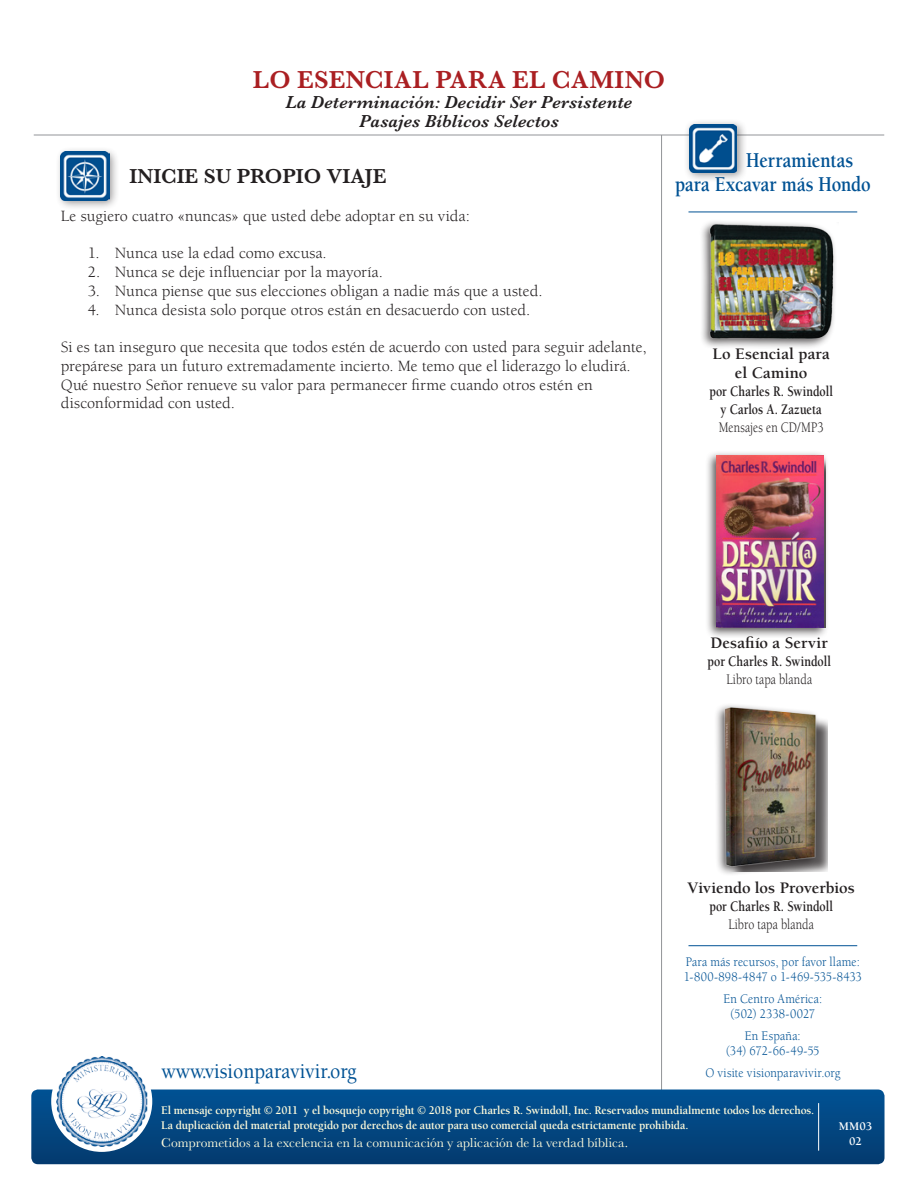
<style>
.page{position:relative;width:918px;height:1188px;background:#fff}
.page>*{position:absolute;margin:0;border:0;box-sizing:border-box;transform-origin:0 0}
.ABC_Page_Title{font:600 25.5px "Baskerville";letter-spacing:.015em;color:#aa1f22}
.t1{font:500 22.05px "Berkeley Std";color:#005294;scale:.9 1}
.t2{font:700 21.75px/24px "Berkeley Std";color:#005294;scale:.85 1}
.ABC_L1_MM_subhead{font:600 21px "Baskerville";color:#231f20}
.Page_Subtitle{font:italic 600 18px "Baskerville";letter-spacing:.01em;color:#231f20}
.t3{font:700 16.5px/19.5px "Berkeley Std";color:#231f20;text-align:center}
.Body_Copy{font:16.2px/18.8px "Berkeley Std";letter-spacing:.005em;color:#231f20}
.body_copy_number_lis{font:16.2px "Berkeley Std";color:#231f20}
.t4{font:700 15px/18px "Berkeley Std";letter-spacing:-.005em;color:#231f20;text-align:center;scale:.8 1}
.t5{font:15px "Berkeley Std";letter-spacing:.005em;color:#231f20;scale:.8 1}
.t6{font:13.5px/15px "Berkeley Std";letter-spacing:.015em;color:#005294;text-align:center;scale:.9 1}
.t7{font:13.5px "Baskerville";letter-spacing:.005em;color:#fffcdc}
.t8{font:700 12px/15px "Berkeley Std";letter-spacing:-.01em;color:#fffcdc;scale:.95 1}
._1_Product_Name{font:700 12px/15px "Berkeley Std";letter-spacing:-.005em;color:#fff;text-align:center}
</style>
<div class="page">
<hr style="left:661px;top:135px;width:1px;height:962px;background:#939598">
<hr style="left:34px;top:135px;width:850px;height:1px;background:#939598">
<div style="left:31px;top:1090px;width:854px;height:74px;background:linear-gradient(to bottom,#015294,#043b6f);border-radius:7px"></div>
<div style="left:51px;top:1051px;width:101px;height:101px;background:#fff;border-radius:50%"></div>
<img style="left:56px;top:1056px;width:91px;height:91px">
<hr style="left:818px;top:1103px;width:1px;height:48px;background:#fff">
<hr style="left:688px;top:212px;width:169px;height:1px;background:#005294">
<hr style="left:688px;top:945px;width:169px;height:1px;background:#005294">
<div style="left:684px;top:118px;width:63px;height:65px;background:#231f20;opacity:.45"></div>
<img style="left:690px;top:124px;width:47px;height:49px">
<div style="left:700px;top:220px;width:137px;height:129px;background:#231f20;opacity:.75"></div>
<img style="left:704px;top:222px;width:133px;height:120px">
<div style="left:55px;top:146px;width:65px;height:65px;background:#231f20;opacity:.45"></div>
<img style="left:61px;top:152px;width:48px;height:48px">
<div style="left:704px;top:450px;width:125px;height:188px;background:#231f20;opacity:.75"></div>
<img style="left:716px;top:455px;width:108px;height:172px">
<div style="left:713px;top:703px;width:108px;height:174px;background:#231f20;opacity:.75"></div>
<img style="left:716px;top:703px;width:111px;height:167px">
<p class="ABC_Page_Title" style="left:253px;top:65px;width:414px">LO ESENCIAL PARA EL CAMINO</p>
<p class="Page_Subtitle" style="left:286px;top:92px;width:348px">La Determinación: Decidir Ser Persistente</p>
<p class="Page_Subtitle" style="left:359px;top:111px;width:201px">Pasajes Bíblicos Selectos</p>
<p class="ABC_L1_MM_subhead" style="left:130px;top:164px;width:258px">INICIE SU PROPIO VIAJE</p>
<p class="Body_Copy" style="left:61px;top:207px;width:411px">Le sugiero cuatro «nuncas» que usted debe adoptar en su vida:</p>
<p class="body_copy_number_lis" style="left:88px;top:244px;width:240px">1. Nunca use la edad como excusa.</p>
<p class="body_copy_number_lis" style="left:88px;top:263px;width:297px">2. Nunca se deje influenciar por la mayoría.</p>
<p class="body_copy_number_lis" style="left:88px;top:282px;width:456px">3. Nunca piense que sus elecciones obligan a nadie más que a usted.</p>
<p class="body_copy_number_lis" style="left:88px;top:301px;width:444px">4. Nunca desista solo porque otros están en desacuerdo con usted.</p>
<p class="Body_Copy" style="left:61px;top:338px;width:587px">Si es tan inseguro que necesita que todos estén de acuerdo con usted para seguir adelante, prepárese para un futuro extremadamente incierto. Me temo que el liderazgo lo eludirá.<br>Qué nuestro Señor renueve su valor para permanecer firme cuando otros estén en disconformidad con usted.</p>
<h3 class="t2" style="left:675px;top:149px;width:232px;text-indent:71px">Herramientas para Excavar más Hondo</h3>
<p class="t3" style="left:713px;top:344px;width:119px">Lo Esencial para el Camino</p>
<p class="t4" style="left:709px;top:383px;width:156px">por Charles R. Swindoll y Carlos A. Zazueta</p>
<p class="t5" style="left:719px;top:419px;width:132px">Mensajes en CD/MP3</p>
<h2 class="t1" style="left:162px;top:1058px;width:218px">www.visionparavivir.org</h2>
<p class="t3" style="left:711px;top:634px;width:119px">Desafiío a Servir</p>
<p class="t4" style="left:708px;top:653px;width:156px">por Charles R. Swindoll</p>
<p class="t5" style="left:726px;top:671px;width:109px">Libro tapa blanda</p>
<p class="t3" style="left:688px;top:878px;width:169px">Viviendo los Proverbios</p>
<p class="t4" style="left:709px;top:898px;width:156px">por Charles R. Swindoll</p>
<p class="t5" style="left:728px;top:916px;width:109px">Libro tapa blanda</p>
<p class="t6" style="left:684px;top:955px;width:199px;text-align:left">Para más recursos, por favor llame:<br>1-800-898-4847 o 1-469-535-8433</p>
<p class="t6" style="left:724px;top:991px;width:111px">En Centro América: (502) 2338-0027</p>
<p class="t6" style="left:726px;top:1028px;width:105px">En España:<br>(34) 672-66-49-55</p>
<p class="t6" style="left:705px;top:1065px;width:152px">O visite visionparavivir.org</p>
<p class="t8" style="left:161px;top:1103px;width:689px">El mensaje copyright © 2011 y el bosquejo copyright © 2018 por Charles R. Swindoll, Inc. Reservados mundialmente todos los derechos.<br>La duplicación del material protegido por derechos de autor para uso comercial queda estrictamente prohibida.</p>
<p class="t7" style="left:161px;top:1135px;width:468px">Comprometidos a la excelencia en la comunicación y aplicación de la verdad bíblica.</p>
<p class="_1_Product_Name" style="left:839px;top:1119px;width:35px">MM03<br>02</p>
</div>
